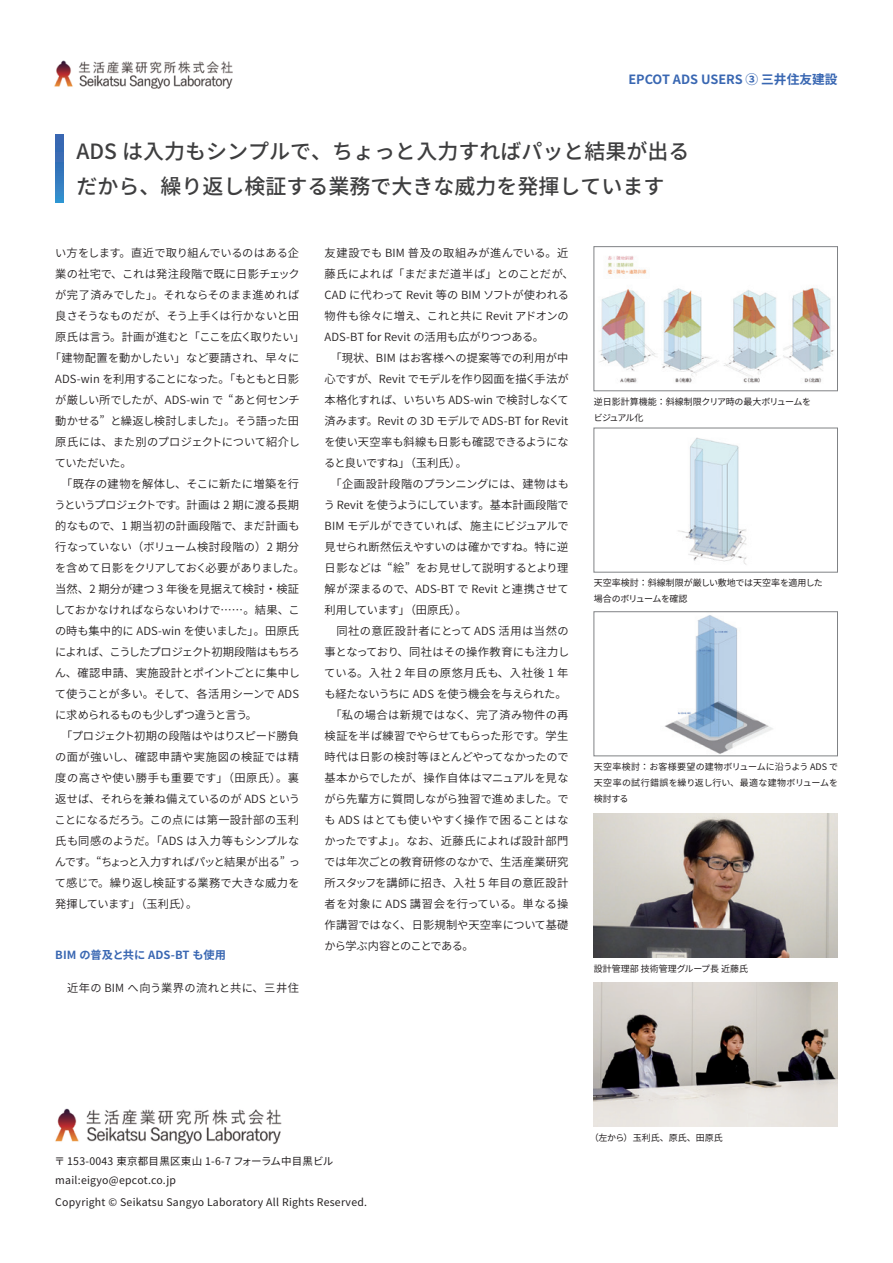
<style>
.page{position:relative;width:893px;height:1263px;background:#fff}
.page>*{position:absolute;margin:0;border:0;box-sizing:border-box;transform-origin:0 0}
.t1{font:500 21px "Noto Sans CJ Kjp";color:#3e3e3f}
.t2{font:700 12.75px "Noto Sans CJ Kjp";color:#3967b2}
.t3{font:600 11.25px/21px "Noto Sans CJ Kjp";letter-spacing:-.005em;color:#231f20;text-align:justify}
.t4{font:600 11.25px "Noto Sans CJ Kjp";letter-spacing:-.08em;color:#231f20}
.t5{font:600 11.25px "Noto Sans CJ Kjp";letter-spacing:-.035em;color:#231f20}
.t6{font:600 11.25px "Noto Sans CJ Kjp";letter-spacing:-.055em;color:#231f20}
.t7{font:600 11.25px "Noto Sans CJ Kjp";letter-spacing:.03em;color:#231f20}
.t8{font:700 11.25px "Noto Sans CJ Kjp";letter-spacing:.01em;color:#3967b2}
.t9{font:10.5px "Noto Sans CJ Kjp";letter-spacing:.025em;color:#231f20}
.t10{font:9px/15.8px "Noto Sans CJ Kjp";color:#231f20;text-align:justify}
.t11{font:9px "Noto Sans CJ Kjp";letter-spacing:-.055em;color:#231f20}
</style>
<div class="page">
<img style="left:54px;top:60px;width:179px;height:29px">
<img style="left:55px;top:1108px;width:227px;height:36px">
<svg style="left:55px;top:135px;width:9px;height:68px"></svg>
<img style="left:599px;top:256px;width:235px;height:127px">
<div style="left:594px;top:246px;width:244px;height:145px;border:1px solid #808285"></div>
<img style="left:664px;top:615px;width:109px;height:139px">
<div style="left:594px;top:611px;width:244px;height:145px;border:1px solid #808285"></div>
<img style="left:594px;top:813px;width:243px;height:144px">
<img style="left:594px;top:982px;width:243px;height:144px">
<img style="left:678px;top:437px;width:69px;height:128px">
<p class="t2" style="left:628px;top:72px;width:211px">EPCOT ADS USERS ③ 三井住友建設</p>
<p class="t1" style="left:77px;top:140px;width:614px">ADS は入力もシンプルで、ちょっと入力すればパッと結果が出る</p>
<p class="t1" style="left:77px;top:174px;width:589px">だから、繰り返し検証する業務で大きな威力を発揮しています</p>
<p class="t3" style="left:55px;top:242px;width:245px">い方をします。直近で取り組んでいるのはある企</p>
<p class="t3" style="left:55px;top:263px;width:246px">業の社宅で、これは発注段階で既に日影チェック</p>
<p class="t3" style="left:55px;top:284px;width:246px">が完了済みでした」。それならそのまま進めれば</p>
<p class="t3" style="left:55px;top:305px;width:245px">良さそうなものだが、そう上手くは行かないと田</p>
<p class="t5" style="left:55px;top:330px;width:251px">原氏は言う。計画が進むと「ここを広く取りたい」</p>
<p class="t3" style="left:50px;top:347px;width:251px">「建物配置を動かしたい」など要請され、早々に</p>
<p class="t4" style="left:55px;top:372px;width:245px">ADS-win を利用することになった。「もともと日影</p>
<p class="t3" style="left:55px;top:389px;width:246px">が厳しい所でしたが、ADS-win で “あと何センチ</p>
<p class="t6" style="left:55px;top:414px;width:245px">動かせる” と繰返し検討しました」。そう語った田</p>
<p class="t3" style="left:55px;top:431px;width:246px">原氏には、また別のプロジェクトについて紹介し</p>
<p class="t3" style="left:55px;top:452px;width:78px">ていただいた。</p>
<p class="t3" style="left:54px;top:473px;width:252px;text-align:left">　「既存の建物を解体し、そこに新たに増築を行うというプロジェクトです。計画は 2 期に渡る長期的なもので、1 期当初の計画段階で、まだ計画も行なっていない（ボリューム検討段階の）2 期分を含めて日影をクリアしておく必要がありました。当然、2 期分が建つ 3 年後を見据えて検討・検証しておかなければならないわけで……。結果、この時も集中的に ADS-win を使いました」。田原氏によれば、こうしたプロジェクト初期段階はもちろん、確認申請、実施設計とポイントごとに集中して使うことが多い。そして、各活用シーンで ADSに求められるものも少しずつ違うと言う。</p>
<p class="t3" style="left:54px;top:725px;width:247px">　「プロジェクト初期の段階はやはりスピード勝負の面が強いし、確認申請や実施図の検証では精度の高さや使い勝手も重要です」（田原氏）。裏返せば、それらを兼ね備えているのが ADS ということになるだろう。この点には第一設計部の玉利氏も同感のようだ。「ADS は入力等もシンプルなんです。“ちょっと入力すればパッと結果が出る” って感じで。繰り返し検証する業務で大きな威力を発揮しています」（玉利氏）。</p>
<p class="t8" style="left:55px;top:948px;width:172px">BIM の普及と共に ADS-BT も使用</p>
<p class="t7" style="left:55px;top:981px;width:245px">　近年の BIM へ向う業界の流れと共に、三井住</p>
<p class="t3" style="left:325px;top:242px;width:251px;text-align:left">友建設でも BIM 普及の取組みが進んでいる。近藤氏によれば「まだまだ道半ば」とのことだが、<br>CAD に代わって Revit 等の BIM ソフトが使われる物件も徐々に増え、これと共に Revit アドオンの<br>ADS-BT for Revit の活用も広がりつつある。</p>
<p class="t3" style="left:324px;top:347px;width:246px">　「現状、BIM はお客様への提案等での利用が中心ですが、Revit でモデルを作り図面を描く手法が本格化すれば、いちいち ADS-win で検討しなくて済みます。Revit の 3D モデルで ADS-BT for Revitを使い天空率も斜線も日影も確認できるようになると良いですね」（玉利氏）。</p>
<p class="t3" style="left:324px;top:473px;width:247px">　「企画設計段階のプランニングには、建物はもう Revit を使うようにしています。基本計画段階でBIM モデルができていれば、施主にビジュアルで見せられ断然伝えやすいのは確かですね。特に逆日影などは “絵” をお見せして説明するとより理解が深まるので、ADS-BT で Revit と連携させて利用しています」（田原氏）。</p>
<p class="t3" style="left:324px;top:620px;width:247px">　同社の意匠設計者にとって ADS 活用は当然の事となっており、同社はその操作教育にも注力している。入社 2 年目の原悠月氏も、入社後 1 年も経たないうちに ADS を使う機会を与えられた。</p>
<p class="t3" style="left:324px;top:704px;width:246px">　「私の場合は新規ではなく、完了済み物件の再検証を半ば練習でやらせてもらった形です。学生時代は日影の検討等ほとんどやってなかったので基本からでしたが、操作自体はマニュアルを見ながら先輩方に質問しながら独習で進めました。でも ADS はとても使いやすく操作で困ることはなかったですよ」。なお、近藤氏によれば設計部門では年次ごとの教育研修のなかで、生活産業研究所スタッフを講師に招き、入社 5 年目の意匠設計者を対象に ADS 講習会を行っている。単なる操作講習ではなく、日影規制や天空率について基礎から学ぶ内容とのことである。</p>
<p class="t10" style="left:594px;top:394px;width:219px">逆日影計算機能：斜線制限クリア時の最大ボリュームを</p>
<p class="t10" style="left:594px;top:410px;width:51px">ビジュアル化</p>
<p class="t10" style="left:594px;top:575px;width:230px">天空率検討：斜線制限が厳しい敷地では天空率を適用した</p>
<p class="t11" style="left:594px;top:594px;width:95px">場合のボリュームを確認</p>
<p class="t10" style="left:594px;top:759px;width:246px">天空率検討：お客様要望の建物ボリュームに沿うよう ADS で天空率の試行錯誤を繰り返し行い、最適な建物ボリュームを検討する</p>
<p class="t10" style="left:594px;top:960px;width:156px">設計管理部 技術管理グループ長 近藤氏</p>
<p class="t9" style="left:55px;top:1156px;width:280px">〒 153-0043 東京都目黒区東山 1-6-7 フォーラム中目黒ビル</p>
<p class="t9" style="left:55px;top:1174px;width:122px">mail:eigyo@epcot.co.jp</p>
<p class="t9" style="left:55px;top:1197px;width:313px">Copyright © Seikatsu Sangyo Laboratory All Rights Reserved.</p>
<p class="t10" style="left:590px;top:1130px;width:135px">（左から）玉利氏、原氏、田原氏</p>
</div>
